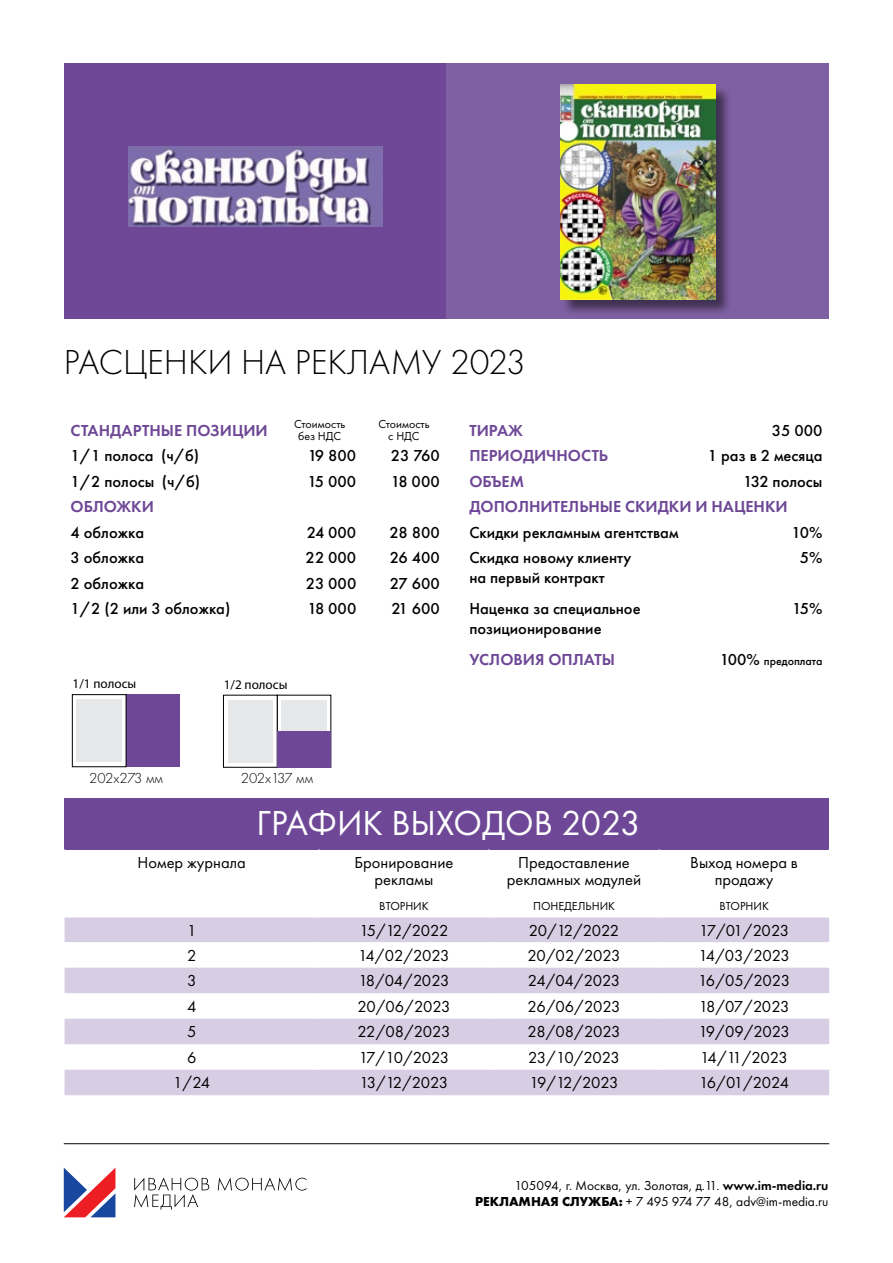
<style>
.page{position:relative;width:893px;height:1263px;background:#fff}
.page>*{position:absolute;margin:0;border:0;box-sizing:border-box;transform-origin:0 0}
.t1{font:300 36px "Futura PT";color:#000}
.t2{font:36px "Futura PT";color:#fff}
.t3{font:16.5px/16.5px "Futura PT";color:#000;text-align:center}
.t4{font:500 16.5px/19.8px "Futura PT";color:#000}
.t5{font:600 16.5px "Futura PT";color:#6e4896}
.t6{font:300 15px "Futura PT";color:#000}
.t7{font:13.5px/16.2px "Futura PT";color:#000;text-align:right}
.t8{font:13.2px "Myriad Pro";color:#000}
.t9{font:12px/12px "Futura PT";color:#000;text-align:center}
.t10{font:500 12px "Futura PT";color:#000}
.s1{font-size:16.5px}
.s2{font-weight:600}
.s3{font-weight:700}
</style>
<div class="page">
<div style="left:64px;top:64px;width:382px;height:255px;background:#6e4896"></div>
<div style="left:446px;top:64px;width:383px;height:255px;background:#7f60a2"></div>
<img style="left:128px;top:147px;width:254px;height:80px">
<div style="left:561px;top:86px;width:172px;height:230px;background:#000;opacity:.5"></div>
<img style="left:560px;top:85px;width:155px;height:214px">
<div style="left:126px;top:695px;width:54px;height:72px;background:#6e4896"></div>
<div style="left:77px;top:699px;width:45px;height:63px;background:#e6e7e8"></div>
<div style="left:277px;top:695px;width:54px;height:72px;border:1px solid #000"></div>
<div style="left:313px;top:700px;width:14px;height:63px;background:#e6e7e8"></div>
<div style="left:295px;top:700px;width:18px;height:63px;background:#e6e7e8"></div>
<div style="left:281px;top:700px;width:14px;height:63px;background:#e6e7e8"></div>
<div style="left:259px;top:700px;width:14px;height:63px;background:#e6e7e8"></div>
<div style="left:241px;top:700px;width:18px;height:63px;background:#e6e7e8"></div>
<div style="left:228px;top:700px;width:14px;height:63px;background:#e6e7e8"></div>
<div style="left:277px;top:731px;width:54px;height:36px;background:#6e4896"></div>
<svg style="left:64px;top:1168px;width:51px;height:49px"></svg>
<svg style="left:218px;top:1177px;width:88px;height:14px"></svg>
<svg style="left:134px;top:1177px;width:75px;height:32px"></svg>
<hr style="left:64px;top:1143px;width:765px;height:1px;background:#000">
<div style="left:65px;top:798px;width:764px;height:51px;background:#6e4896"></div>
<svg style="left:65px;top:917px;width:764px;height:178px;fill:#d7cee3"></svg>
<hr style="left:318px;top:942px;width:2px;height:26px;background:#fff">
<hr style="left:488px;top:942px;width:2px;height:26px;background:#fff">
<hr style="left:658px;top:942px;width:2px;height:26px;background:#fff">
<hr style="left:828px;top:942px;width:2px;height:26px;background:#fff">
<hr style="left:318px;top:993px;width:2px;height:26px;background:#fff">
<hr style="left:488px;top:993px;width:2px;height:26px;background:#fff">
<hr style="left:658px;top:993px;width:2px;height:26px;background:#fff">
<hr style="left:828px;top:993px;width:2px;height:26px;background:#fff">
<hr style="left:318px;top:1044px;width:2px;height:26px;background:#fff">
<hr style="left:488px;top:1044px;width:2px;height:26px;background:#fff">
<hr style="left:658px;top:1044px;width:2px;height:26px;background:#fff">
<hr style="left:828px;top:1044px;width:2px;height:26px;background:#fff">
<h1 class="t1" style="left:64px;top:342px;width:463px">РАСЦЕНКИ НА РЕКЛАМУ 2023</h1>
<p class="t5" style="left:71px;top:420px;width:199px">СТАНДАРТНЫЕ ПОЗИЦИИ</p>
<p class="t9" style="left:294px;top:418px;width:53px">Стоимость без НДС</p>
<p class="t9" style="left:378px;top:418px;width:53px">Стоимость с НДС</p>
<p class="t4" style="left:71px;top:446px;width:130px">1/1 полоса (ч/б)</p>
<p class="t4" style="left:308px;top:446px;width:50px">19 800</p>
<p class="t4" style="left:391px;top:446px;width:50px">23 760</p>
<p class="t4" style="left:71px;top:471px;width:131px">1/2 полосы (ч/б)</p>
<p class="t4" style="left:307px;top:471px;width:50px">15 000</p>
<p class="t4" style="left:391px;top:471px;width:50px">18 000</p>
<p class="t5" style="left:71px;top:496px;width:85px">ОБЛОЖКИ</p>
<p class="t4" style="left:71px;top:522px;width:75px">4 обложка</p>
<p class="t4" style="left:307px;top:522px;width:51px">24 000</p>
<p class="t4" style="left:390px;top:522px;width:52px">28 800</p>
<p class="t4" style="left:71px;top:548px;width:75px">3 обложка</p>
<p class="t4" style="left:306px;top:548px;width:52px">22 000</p>
<p class="t4" style="left:390px;top:548px;width:51px">26 400</p>
<p class="t4" style="left:71px;top:573px;width:75px">2 обложка</p>
<p class="t4" style="left:306px;top:573px;width:52px">23 000</p>
<p class="t4" style="left:390px;top:573px;width:51px">27 600</p>
<p class="t4" style="left:71px;top:599px;width:161px">1/2 (2 или 3 обложка)</p>
<p class="t4" style="left:308px;top:599px;width:50px">18 000</p>
<p class="t4" style="left:391px;top:599px;width:50px">21 600</p>
<p class="t8" style="left:73px;top:676px;width:65px">1/1 полосы</p>
<p class="t8" style="left:224px;top:678px;width:65px">1/2 полосы</p>
<p class="t5" style="left:469px;top:420px;width:55px">ТИРАЖ</p>
<p class="t4" style="left:772px;top:420px;width:52px">35 000</p>
<p class="t5" style="left:469px;top:445px;width:140px">ПЕРИОДИЧНОСТЬ</p>
<p class="t4" style="left:708px;top:446px;width:116px">1 раз в 2 месяца</p>
<p class="t5" style="left:469px;top:471px;width:56px">ОБЪЕМ</p>
<p class="t4" style="left:743px;top:471px;width:81px">132 полосы</p>
<p class="t5" style="left:469px;top:496px;width:320px">ДОПОЛНИТЕЛЬНЫЕ СКИДКИ И НАЦЕНКИ</p>
<p class="t4" style="left:469px;top:522px;width:211px">Скидки рекламным агентствам</p>
<p class="t4" style="left:792px;top:522px;width:32px">10%</p>
<p class="t4" style="left:469px;top:548px;width:164px">Cкидка новому клиенту на первый контракт</p>
<p class="t4" style="left:800px;top:548px;width:24px">5%</p>
<p class="t4" style="left:469px;top:599px;width:173px">Наценка за специальное позиционирование</p>
<p class="t4" style="left:792px;top:599px;width:32px">15%</p>
<p class="t5" style="left:469px;top:649px;width:147px">УСЛОВИЯ ОПЛАТЫ</p>
<p class="t10" style="left:720px;top:654px;width:104px"><span class="s1">100%</span> предоплата</p>
<p class="t6" style="left:89px;top:769px;width:75px">202x273 мм</p>
<p class="t6" style="left:241px;top:769px;width:74px">202x137 мм</p>
<h1 class="t2" style="left:257px;top:801px;width:386px">ГРАФИК ВЫХОДОВ 2023</h1>
<p class="t3" style="left:138px;top:854px;width:110px">Номер журнала</p>
<p class="t3" style="left:354px;top:854px;width:101px">Бронирование рекламы</p>
<p class="t3" style="left:507px;top:854px;width:136px">Предоставление рекламных модулей</p>
<p class="t3" style="left:690px;top:854px;width:109px">Выход номера в продажу</p>
<p class="t9" style="left:379px;top:899px;width:51px">ВТОРНИК</p>
<p class="t9" style="left:533px;top:899px;width:83px">ПОНЕДЕЛЬНИК</p>
<p class="t9" style="left:719px;top:899px;width:51px">ВТОРНИК</p>
<p class="t3" style="left:187px;top:922px;width:11px">1</p>
<p class="t3" style="left:359px;top:922px;width:90px">15/12/2022</p>
<p class="t3" style="left:529px;top:922px;width:92px">20/12/2022</p>
<p class="t3" style="left:699px;top:922px;width:91px">17/01/2023</p>
<p class="t3" style="left:187px;top:947px;width:11px">2</p>
<p class="t3" style="left:358px;top:947px;width:93px">14/02/2023</p>
<p class="t3" style="left:527px;top:947px;width:95px">20/02/2023</p>
<p class="t3" style="left:698px;top:947px;width:93px">14/03/2023</p>
<p class="t3" style="left:187px;top:972px;width:11px">3</p>
<p class="t3" style="left:358px;top:972px;width:92px">18/04/2023</p>
<p class="t3" style="left:528px;top:972px;width:94px">24/04/2023</p>
<p class="t3" style="left:698px;top:972px;width:93px">16/05/2023</p>
<p class="t3" style="left:187px;top:998px;width:11px">4</p>
<p class="t3" style="left:357px;top:998px;width:95px">20/06/2023</p>
<p class="t3" style="left:528px;top:998px;width:94px">26/06/2023</p>
<p class="t3" style="left:699px;top:998px;width:92px">18/07/2023</p>
<p class="t3" style="left:187px;top:1023px;width:11px">5</p>
<p class="t3" style="left:358px;top:1023px;width:94px">22/08/2023</p>
<p class="t3" style="left:528px;top:1023px;width:94px">28/08/2023</p>
<p class="t3" style="left:698px;top:1023px;width:93px">19/09/2023</p>
<p class="t3" style="left:187px;top:1049px;width:11px">6</p>
<p class="t3" style="left:359px;top:1049px;width:92px">17/10/2023</p>
<p class="t3" style="left:528px;top:1049px;width:93px">23/10/2023</p>
<p class="t3" style="left:700px;top:1049px;width:89px">14/11/2023</p>
<p class="t3" style="left:173px;top:1074px;width:39px">1/24</p>
<p class="t3" style="left:360px;top:1074px;width:90px">13/12/2023</p>
<p class="t3" style="left:529px;top:1074px;width:91px">19/12/2023</p>
<p class="t3" style="left:699px;top:1074px;width:91px">16/01/2024</p>
<p class="t7" style="left:475px;top:1177px;width:355px">105094, г. Москва, ул. Золотая, д.11. <span class="s2">www.im-media.ru<br></span><span class="s3">РЕКЛАМНАЯ СЛУЖБА:</span> + 7 495 974 77 48, adv@im-media.ru</p>
</div>
